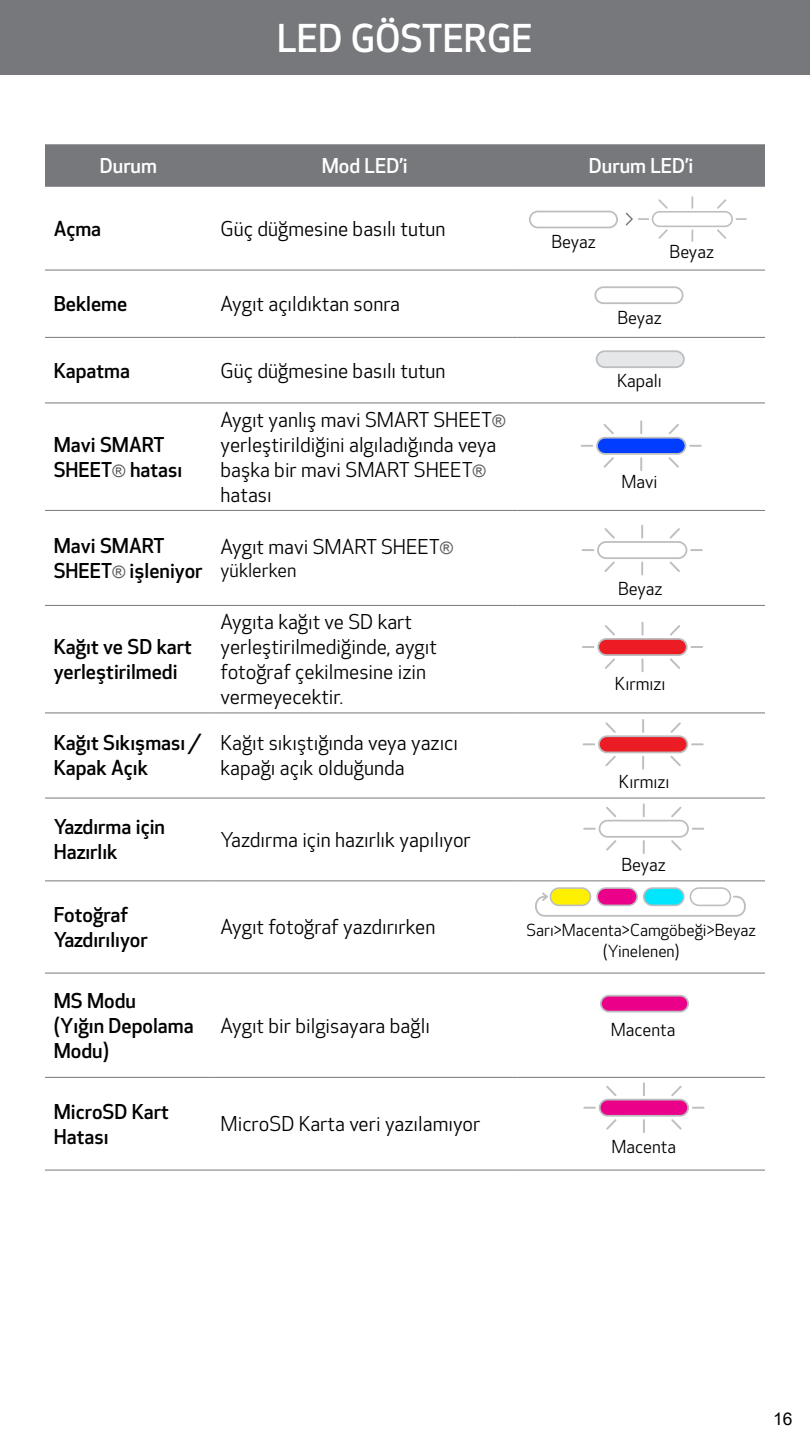
<style>
.page{position:relative;width:810px;height:1440px;background:#fff}
.page>*{position:absolute;margin:0;border:0;box-sizing:border-box;transform-origin:0 0}
.t1{font:500 37.5px "Optic Sans 301";color:#fff}
.t2{font:20px/25px "Optic Sans 201";color:#000}
.t3{font:500 20px/25px "Optic Sans 301";color:#000}
.t4{font:500 20px "Optic Sans 301";color:#fff}
.t5{font:18.75px "Optic Sans 201";color:#000}
.t6{font:17.5px "Optic Sans 201";color:#000}
.t7{font:17.5px "Arial";color:#000}
.t8{font:16.25px/21.2px "Optic Sans 201";color:#000;text-align:center}
.s1{font-family:"Arial Unicode MS";font-weight:400;font-size:17.5px;color:#595959}
.s2{font-family:"Arial Unicode MS";font-size:17.5px;color:#595959}
</style>
<div class="page">
<div style="left:0;top:0;width:810px;height:75px;background:#77787b"></div>
<div style="left:45px;top:144px;width:720px;height:43px;background:#77787b"></div>
<hr style="left:45px;top:270px;width:167px;height:1px;background:#77787b">
<hr style="left:517px;top:270px;width:248px;height:1px;background:#77787b">
<hr style="left:45px;top:337px;width:167px;height:1px;background:#77787b">
<hr style="left:212px;top:337px;width:305px;height:1px;background:#77787b">
<hr style="left:517px;top:337px;width:248px;height:1px;background:#77787b">
<hr style="left:45px;top:403px;width:167px;height:1px;background:#77787b">
<hr style="left:212px;top:403px;width:305px;height:1px;background:#77787b">
<hr style="left:517px;top:403px;width:248px;height:1px;background:#77787b">
<hr style="left:45px;top:510px;width:167px;height:1px;background:#77787b">
<hr style="left:212px;top:510px;width:305px;height:1px;background:#77787b">
<hr style="left:517px;top:510px;width:248px;height:1px;background:#77787b">
<hr style="left:45px;top:605px;width:167px;height:1px;background:#77787b">
<hr style="left:212px;top:605px;width:305px;height:1px;background:#77787b">
<hr style="left:517px;top:605px;width:248px;height:1px;background:#77787b">
<hr style="left:45px;top:713px;width:167px;height:1px;background:#77787b">
<hr style="left:212px;top:713px;width:305px;height:1px;background:#77787b">
<hr style="left:517px;top:713px;width:248px;height:1px;background:#77787b">
<hr style="left:45px;top:798px;width:167px;height:1px;background:#77787b">
<hr style="left:212px;top:798px;width:305px;height:1px;background:#77787b">
<hr style="left:517px;top:798px;width:248px;height:1px;background:#77787b">
<hr style="left:45px;top:881px;width:167px;height:1px;background:#77787b">
<hr style="left:212px;top:881px;width:305px;height:1px;background:#77787b">
<hr style="left:517px;top:881px;width:248px;height:1px;background:#77787b">
<hr style="left:45px;top:973px;width:167px;height:1px;background:#77787b">
<hr style="left:212px;top:973px;width:305px;height:1px;background:#77787b">
<hr style="left:517px;top:973px;width:248px;height:1px;background:#77787b">
<hr style="left:45px;top:1077px;width:167px;height:1px;background:#77787b">
<hr style="left:212px;top:1077px;width:305px;height:1px;background:#77787b">
<hr style="left:517px;top:1077px;width:248px;height:1px;background:#77787b">
<hr style="left:45px;top:1170px;width:167px;height:1px;background:#77787b">
<hr style="left:212px;top:1170px;width:305px;height:1px;background:#77787b">
<hr style="left:517px;top:1170px;width:248px;height:1px;background:#77787b">
<hr style="left:212px;top:270px;width:305px;height:1px;background:#77787b">
<div style="left:594px;top:286px;width:90px;height:18px;background:#fff;border:2px solid #bcbec0;border-radius:8px"></div>
<div style="left:596px;top:350px;width:89px;height:18px;background:#e6e7e8;border:2px solid #bcbec0;border-radius:8px"></div>
<div style="left:596px;top:437px;width:90px;height:18px;background:#003dff;border:2px solid #bcbec0;border-radius:8px"></div>
<svg style="left:581px;top:445px;width:12px;height:2px"></svg>
<svg style="left:640px;top:420px;width:2px;height:14px"></svg>
<svg style="left:603px;top:424px;width:11px;height:10px"></svg>
<svg style="left:640px;top:457px;width:2px;height:14px"></svg>
<svg style="left:603px;top:457px;width:11px;height:11px"></svg>
<svg style="left:689px;top:445px;width:13px;height:2px"></svg>
<svg style="left:669px;top:424px;width:10px;height:10px"></svg>
<svg style="left:669px;top:457px;width:10px;height:11px"></svg>
<div style="left:597px;top:541px;width:90px;height:18px;background:#fff;border:2px solid #bcbec0;border-radius:8px"></div>
<svg style="left:582px;top:549px;width:12px;height:2px"></svg>
<svg style="left:641px;top:525px;width:2px;height:14px"></svg>
<svg style="left:604px;top:528px;width:11px;height:11px"></svg>
<svg style="left:641px;top:562px;width:2px;height:13px"></svg>
<svg style="left:604px;top:561px;width:11px;height:11px"></svg>
<svg style="left:690px;top:549px;width:13px;height:2px"></svg>
<svg style="left:670px;top:528px;width:10px;height:11px"></svg>
<svg style="left:670px;top:561px;width:10px;height:11px"></svg>
<div style="left:597px;top:638px;width:91px;height:18px;background:#eb1c24;border:2px solid #bcbec0;border-radius:8px"></div>
<svg style="left:582px;top:646px;width:12px;height:2px"></svg>
<svg style="left:642px;top:622px;width:1px;height:14px"></svg>
<svg style="left:605px;top:625px;width:10px;height:11px"></svg>
<svg style="left:642px;top:658px;width:1px;height:14px"></svg>
<svg style="left:605px;top:658px;width:10px;height:11px"></svg>
<svg style="left:691px;top:646px;width:12px;height:2px"></svg>
<svg style="left:670px;top:625px;width:10px;height:11px"></svg>
<svg style="left:670px;top:658px;width:10px;height:11px"></svg>
<div style="left:599px;top:820px;width:90px;height:18px;background:#fff;border:2px solid #bcbec0;border-radius:8px"></div>
<svg style="left:583px;top:828px;width:13px;height:2px"></svg>
<svg style="left:643px;top:803px;width:2px;height:14px"></svg>
<svg style="left:606px;top:807px;width:10px;height:10px"></svg>
<svg style="left:643px;top:840px;width:2px;height:14px"></svg>
<svg style="left:606px;top:840px;width:10px;height:11px"></svg>
<svg style="left:692px;top:828px;width:12px;height:2px"></svg>
<svg style="left:671px;top:807px;width:11px;height:10px"></svg>
<svg style="left:671px;top:840px;width:11px;height:11px"></svg>
<svg style="left:535px;top:887px;width:211px;height:30px"></svg>
<div style="left:600px;top:995px;width:89px;height:18px;background:#eb008a;border:2px solid #bcbec0;border-radius:8px"></div>
<div style="left:599px;top:1099px;width:90px;height:18px;background:#eb008a;border:2px solid #bcbec0;border-radius:8px"></div>
<svg style="left:583px;top:1107px;width:13px;height:2px"></svg>
<svg style="left:643px;top:1082px;width:2px;height:14px"></svg>
<svg style="left:606px;top:1086px;width:11px;height:10px"></svg>
<svg style="left:643px;top:1119px;width:2px;height:14px"></svg>
<svg style="left:606px;top:1119px;width:11px;height:11px"></svg>
<svg style="left:692px;top:1107px;width:12px;height:2px"></svg>
<svg style="left:671px;top:1086px;width:11px;height:10px"></svg>
<svg style="left:671px;top:1119px;width:11px;height:11px"></svg>
<svg style="left:691px;top:196px;width:2px;height:13px"></svg>
<svg style="left:658px;top:199px;width:10px;height:10px"></svg>
<svg style="left:691px;top:229px;width:2px;height:13px"></svg>
<svg style="left:658px;top:229px;width:10px;height:10px"></svg>
<svg style="left:736px;top:218px;width:11px;height:2px"></svg>
<svg style="left:717px;top:199px;width:9px;height:10px"></svg>
<svg style="left:717px;top:229px;width:9px;height:10px"></svg>
<div style="left:598px;top:735px;width:90px;height:18px;background:#eb1c24;border:2px solid #bcbec0;border-radius:8px"></div>
<svg style="left:583px;top:743px;width:12px;height:2px"></svg>
<svg style="left:642px;top:719px;width:2px;height:14px"></svg>
<svg style="left:605px;top:722px;width:11px;height:11px"></svg>
<svg style="left:642px;top:756px;width:2px;height:14px"></svg>
<svg style="left:605px;top:756px;width:11px;height:10px"></svg>
<svg style="left:691px;top:743px;width:13px;height:2px"></svg>
<svg style="left:670px;top:722px;width:11px;height:11px"></svg>
<svg style="left:670px;top:756px;width:11px;height:10px"></svg>
<div style="left:652px;top:211px;width:81px;height:16px;background:#fff;border:2px solid #bcbec0;border-radius:7px"></div>
<svg style="left:625px;top:212px;width:24px;height:14px"></svg>
<div style="left:529px;top:211px;width:89px;height:17px;background:#fff;border:2px solid #bcbec0;border-radius:8px"></div>
<h1 class="t1" style="left:277px;top:17px;width:257px">LED GÖSTERGE</h1>
<p class="t4" style="left:100px;top:154px;width:59px">Durum</p>
<p class="t4" style="left:322px;top:154px;width:87px">Mod LED’i</p>
<p class="t4" style="left:589px;top:154px;width:106px">Durum LED’i</p>
<p class="t3" style="left:54px;top:217px;width:49px">Açma</p>
<p class="t2" style="left:221px;top:217px;width:226px">Güç düğmesine basılı tutun</p>
<p class="t3" style="left:54px;top:292px;width:75px">Bekleme</p>
<p class="t2" style="left:221px;top:292px;width:181px">Aygıt açıldıktan sonra</p>
<p class="t3" style="left:54px;top:359px;width:78px">Kapatma</p>
<p class="t2" style="left:221px;top:359px;width:226px">Güç düğmesine basılı tutun</p>
<p class="t3" style="left:54px;top:433px;width:130px">Mavi SMART<br>SHEET<span class="s1">®</span> hatası</p>
<p class="t2" style="left:221px;top:408px;width:286px">Aygıt yanlış mavi SMART SHEET<span class="s2">® </span>yerleştirildiğini algıladığında veya başka bir mavi SMART SHEET<span class="s2">® </span>hatası</p>
<p class="t3" style="left:54px;top:534px;width:150px">Mavi SMART<br>SHEET<span class="s1">®</span> iŞleniyor</p>
<p class="t2" style="left:221px;top:535px;width:234px">Aygıt mavi SMART SHEET<span class="s2">®</span></p>
<p class="t5" style="left:221px;top:559px;width:77px">yüklerken</p>
<p class="t3" style="left:54px;top:635px;width:140px">Kağıt ve SD kart yerleŞtirilmedi</p>
<p class="t2" style="left:221px;top:610px;width:218px">Aygıta kağıt ve SD kart yerleştirilmediğinde, aygıt fotoğraf çekilmesine izin vermeyecektir.</p>
<p class="t3" style="left:54px;top:731px;width:149px">Kağıt SıkıŞması /<br>Kapak Açık</p>
<p class="t2" style="left:221px;top:731px;width:239px">Kağıt sıkıştığında veya yazıcı kapağı açık olduğunda</p>
<p class="t3" style="left:54px;top:815px;width:113px">Yazdırma için<br>Hazırlık</p>
<p class="t2" style="left:221px;top:828px;width:252px">Yazdırma için hazırlık yapılıyor</p>
<p class="t3" style="left:54px;top:903px;width:96px">Fotoğraf<br>Yazdırılıyor</p>
<p class="t3" style="left:54px;top:989px;width:141px">MS Modu<br>(Yığın Depolama<br>Modu)</p>
<p class="t3" style="left:54px;top:1100px;width:117px">MicroSD Kart<br>Hatası</p>
<p class="t2" style="left:221px;top:915px;width:216px">Aygıt fotoğraf yazdırırken</p>
<p class="t2" style="left:221px;top:1014px;width:211px">Aygıt bir bilgisayara bağlı</p>
<p class="t2" style="left:221px;top:1112px;width:261px">MicroSD Karta veri yazılamıyor</p>
<p class="t6" style="left:551px;top:232px;width:46px">Beyaz</p>
<p class="t6" style="left:670px;top:242px;width:46px">Beyaz</p>
<p class="t6" style="left:617px;top:307px;width:46px">Beyaz</p>
<p class="t6" style="left:617px;top:371px;width:46px">Kapalı</p>
<p class="t6" style="left:622px;top:472px;width:38px">Mavi</p>
<p class="t6" style="left:618px;top:579px;width:46px">Beyaz</p>
<p class="t6" style="left:615px;top:674px;width:52px">Kırmızı</p>
<p class="t6" style="left:619px;top:772px;width:52px">Kırmızı</p>
<p class="t6" style="left:622px;top:854px;width:46px">Beyaz</p>
<p class="t8" style="left:526px;top:920px;width:231px">Sarı&gt;Macenta&gt;Camgöbeği&gt;Beyaz (Yinelenen)</p>
<p class="t6" style="left:611px;top:1020px;width:66px">Macenta</p>
<p class="t6" style="left:611px;top:1137px;width:66px">Macenta</p>
<p class="t7" style="left:773px;top:1406px;width:21px">16</p>
</div>
